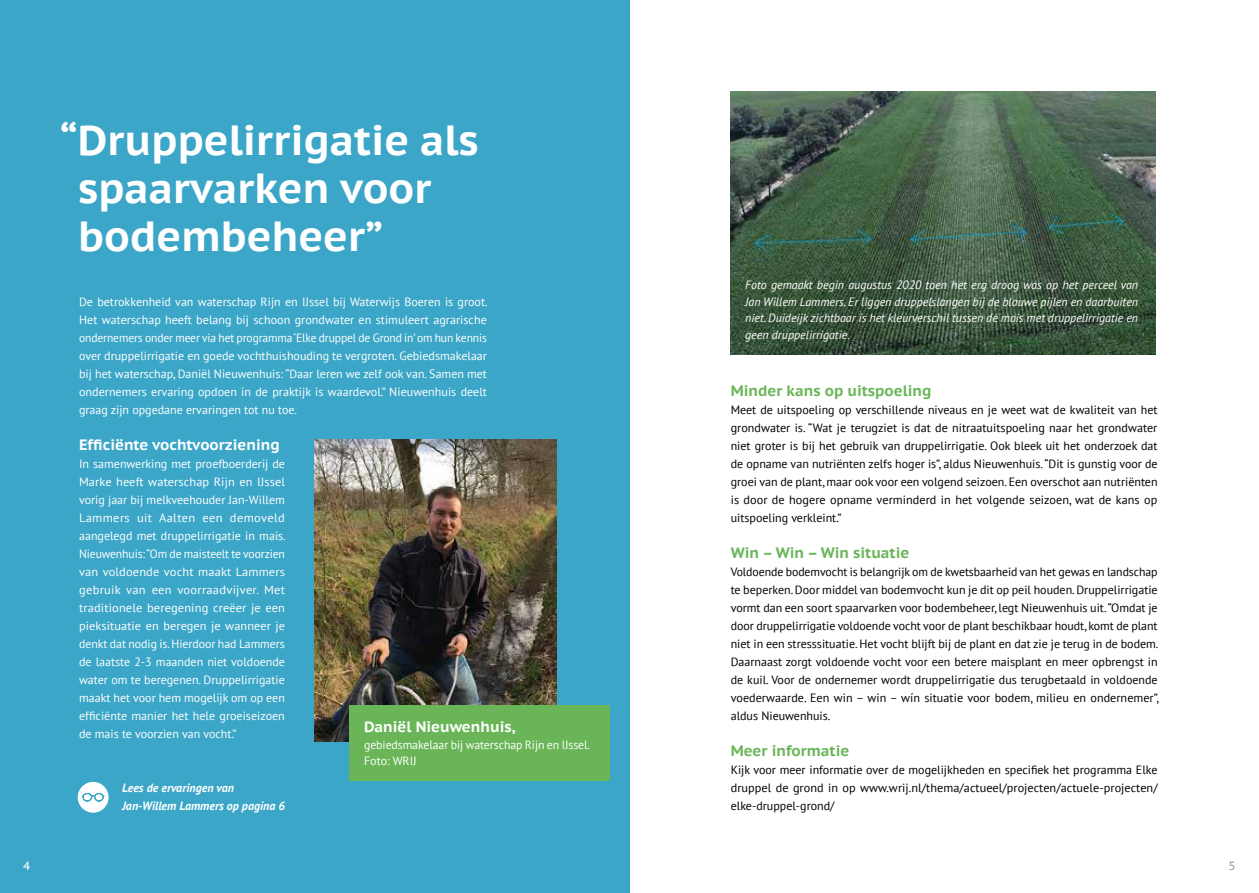
<style>
.page{position:relative;width:1259px;height:893px;background:#fff}
.page>*{position:absolute;margin:0;border:0;box-sizing:border-box;transform-origin:0 0}
.t1{font:700 42px/48px "PT Sans Caption";color:#fff}
.t2{font:700 15px "PT Sans Caption";color:#69b557}
.t3{font:700 15px "PT Sans Caption";color:#fff}
.t4{font:12px/18px "PT Sans";letter-spacing:.005em;color:#000;text-align:justify}
.t5{font:12px/18px "PT Sans";color:#fff;text-align:justify}
.t6{font:italic 12px/16.5px "PT Sans";color:#fff;text-align:justify}
.t7{font:italic 700 12px/18px "PT Sans";color:#fff}
.t8{font:12px "PT Sans Caption";color:#fff}
.t9{font:12px "PT Sans Caption";color:#9d9d9c}
</style>
<div class="page">
<div style="left:0;top:0;width:629px;height:893px;background:#3ba6c7"></div>
<img style="left:731px;top:91px;width:424px;height:264px">
<img style="left:315px;top:440px;width:241px;height:301px">
<div style="left:349px;top:705px;width:260px;height:76px;background:#69b557"></div>
<div style="left:78px;top:782px;width:31px;height:31px;background:#fff;border-radius:50%"></div>
<svg style="left:82px;top:793px;width:22px;height:8px"></svg>
<h1 class="t1" style="left:78px;top:115px;width:402px;text-indent:-18px">“Druppelirrigatie als spaarvarken voor bodembeheer”</h1>
<p class="t5" style="left:79px;top:293px;width:410px">De betrokkenheid van waterschap Rijn en IJssel bij Waterwijs Boeren is groot.<br>Het waterschap heeft belang bij schoon grondwater en stimuleert agrarische ondernemers onder meer via het programma ‘Elke druppel de Grond in’ om hun kennis over druppelirrigatie en goede vochthuishouding te vergroten. Gebiedsmakelaar bij het waterschap, Daniël Nieuwenhuis: “Daar leren we zelf ook van. Samen met ondernemers ervaring opdoen in de praktijk is waardevol.” Nieuwenhuis deelt graag zijn opgedane ervaringen tot nu toe.</p>
<p class="t3" style="left:79px;top:435px;width:202px">Efficiënte vochtvoorziening</p>
<p class="t5" style="left:79px;top:455px;width:208px">In samenwerking met proefboerderij de Marke heeft waterschap Rijn en IJssel vorig jaar bij melkveehouder Jan-Willem Lammers uit Aalten een demoveld aangelegd met druppelirrigatie in mais.<br>Nieuwenhuis: “Om de maisteelt te voorzien van voldoende vocht maakt Lammers gebruik van een voorraadvijver. Met traditionele beregening creëer je een pieksituatie en beregen je wanneer je denkt dat nodig is. Hierdoor had Lammers de laatste 2-3 maanden niet voldoende water om te beregenen. Druppelirrigatie maakt het voor hem mogelijk om op een efficiënte manier het hele groeiseizoen de mais te voorzien van vocht.”</p>
<p class="t3" style="left:364px;top:717px;width:153px">Daniël Nieuwenhuis,</p>
<p class="t5" style="left:364px;top:736px;width:227px;line-height:16.5px">gebiedsmakelaar bij waterschap Rijn en IJssel.<br>Foto: WRIJ</p>
<p class="t7" style="left:122px;top:779px;width:164px">Lees de ervaringen van<br>Jan-Willem Lammers op pagina 6</p>
<p class="t6" style="left:745px;top:276px;width:394px">Foto gemaakt begin augustus 2020 toen het erg droog was op het perceel van Jan Willem Lammers. Er liggen druppelslangen bij de blauwe pijlen en daarbuiten niet. Duideijk zichtbaar is het kleurverschil tussen de mais met druppelirrigatie en geen druppelirrigatie.</p>
<p class="t2" style="left:730px;top:381px;width:202px">Minder kans op uitspoeling</p>
<p class="t4" style="left:730px;top:401px;width:428px">Meet de uitspoeling op verschillende niveaus en je weet wat de kwaliteit van het grondwater is. “Wat je terugziet is dat de nitraatuitspoeling naar het grondwater niet groter is bij het gebruik van druppelirrigatie. Ook bleek uit het onderzoek dat de opname van nutriënten zelfs hoger is”, aldus Nieuwenhuis. “Dit is gunstig voor de groei van de plant, maar ook voor een volgend seizoen. Een overschot aan nutriënten is door de hogere opname verminderd in het volgende seizoen, wat de kans op uitspoeling verkleint.”</p>
<p class="t2" style="left:730px;top:543px;width:180px">Win – Win – Win situatie</p>
<p class="t4" style="left:730px;top:563px;width:429px">Voldoende bodemvocht is belangrijk om de kwetsbaarheid van het gewas en landschap te beperken. Door middel van bodemvocht kun je dit op peil houden. Druppelirrigatie vormt dan een soort spaarvarken voor bodembeheer, legt Nieuwenhuis uit. “Omdat je door druppelirrigatie voldoende vocht voor de plant beschikbaar houdt, komt de plant niet in een stresssituatie. Het vocht blijft bij de plant en dat zie je terug in de bodem.<br>Daarnaast zorgt voldoende vocht voor een betere maisplant en meer opbrengst in de kuil. Voor de ondernemer wordt druppelirrigatie dus terugbetaald in voldoende voederwaarde. Een win – win – wín situatie voor bodem, milieu en ondernemer”, aldus Nieuwenhuis.</p>
<p class="t2" style="left:730px;top:741px;width:120px">Meer informatie</p>
<p class="t4" style="left:730px;top:761px;width:428px">Kijk voor meer informatie over de mogelijkheden en specifiek het programma Elke druppel de grond in op www.wrij.nl/thema/actueel/projecten/actuele-projecten/ elke-druppel-grond/</p>
<p class="t8" style="left:23px;top:858px;width:9px">4</p>
<p class="t9" style="left:1228px;top:858px;width:9px">5</p>
</div>
